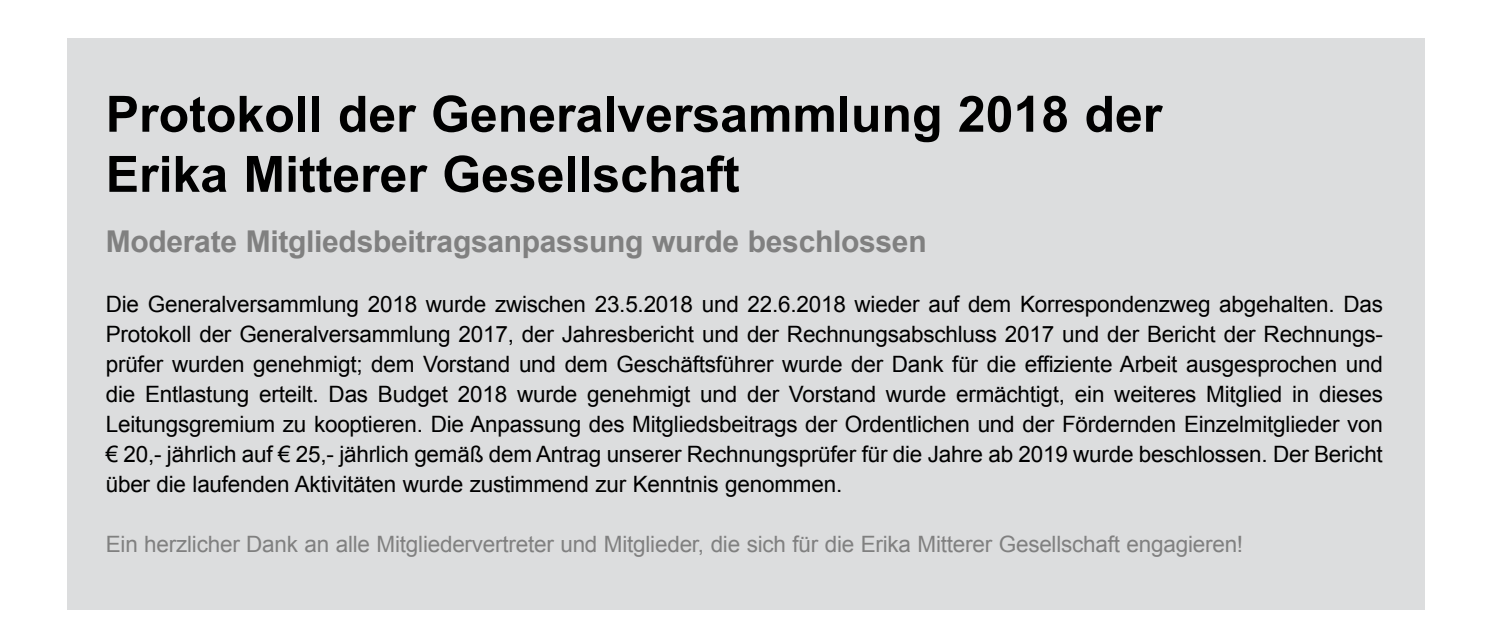
<style>
.page{position:relative;width:1489px;height:640px;background:#fff}
.page>*{position:absolute;margin:0;border:0;box-sizing:border-box;transform-origin:0 0}
.t1{font:700 50px/60px "Arial";color:#000}
.t2{font:700 30px "Arial";letter-spacing:-.01em;color:#808080}
.t3{font:22.5px/30px "Arial";letter-spacing:-.01em;color:#000;text-align:justify}
.t4{font:22.5px "Arial";letter-spacing:-.01em;color:#808080}
</style>
<div class="page">
<div style="left:67px;top:38px;width:1357px;height:570px;background:#dcddde"></div>
<h1 class="t1" style="left:106px;top:85px;width:1057px">Protokoll der Generalversammlung 2018 der<br>Erika Mitterer Gesellschaft</h1>
<h2 class="t2" style="left:106px;top:221px;width:822px">Moderate Mitgliedsbeitragsanpassung wurde beschlossen</h2>
<p class="t3" style="left:106px;top:289px;width:1278px">Die Generalversammlung 2018 wurde zwischen 23.5.2018 und 22.6.2018 wieder auf dem Korrespondenzweg abgehalten. Das Protokoll der Generalversammlung 2017, der Jahresbericht und der Rechnungsabschluss 2017 und der Bericht der Rechnungs&shy;prüfer wurden genehmigt; dem Vorstand und dem Geschäftsführer wurde der Dank für die effiziente Arbeit ausgesprochen und die Entlastung erteilt. Das Budget 2018 wurde genehmigt und der Vorstand wurde ermächtigt, ein weiteres Mitglied in dieses Leitungsgremium zu kooptieren. Die Anpassung des Mitgliedsbeitrags der Ordentlichen und der Fördernden Einzelmitglieder von € 20,- jährlich auf € 25,- jährlich gemäß dem Antrag unserer Rechnungsprüfer für die Jahre ab 2019 wurde beschlossen. Der Bericht über die laufenden Aktivitäten wurde zustimmend zur Kenntnis genommen.</p>
<p class="t4" style="left:106px;top:529px;width:1138px">Ein herzlicher Dank an alle Mitgliedervertreter und Mitglieder, die sich für die Erika Mitterer Gesellschaft engagieren!</p>
</div>
